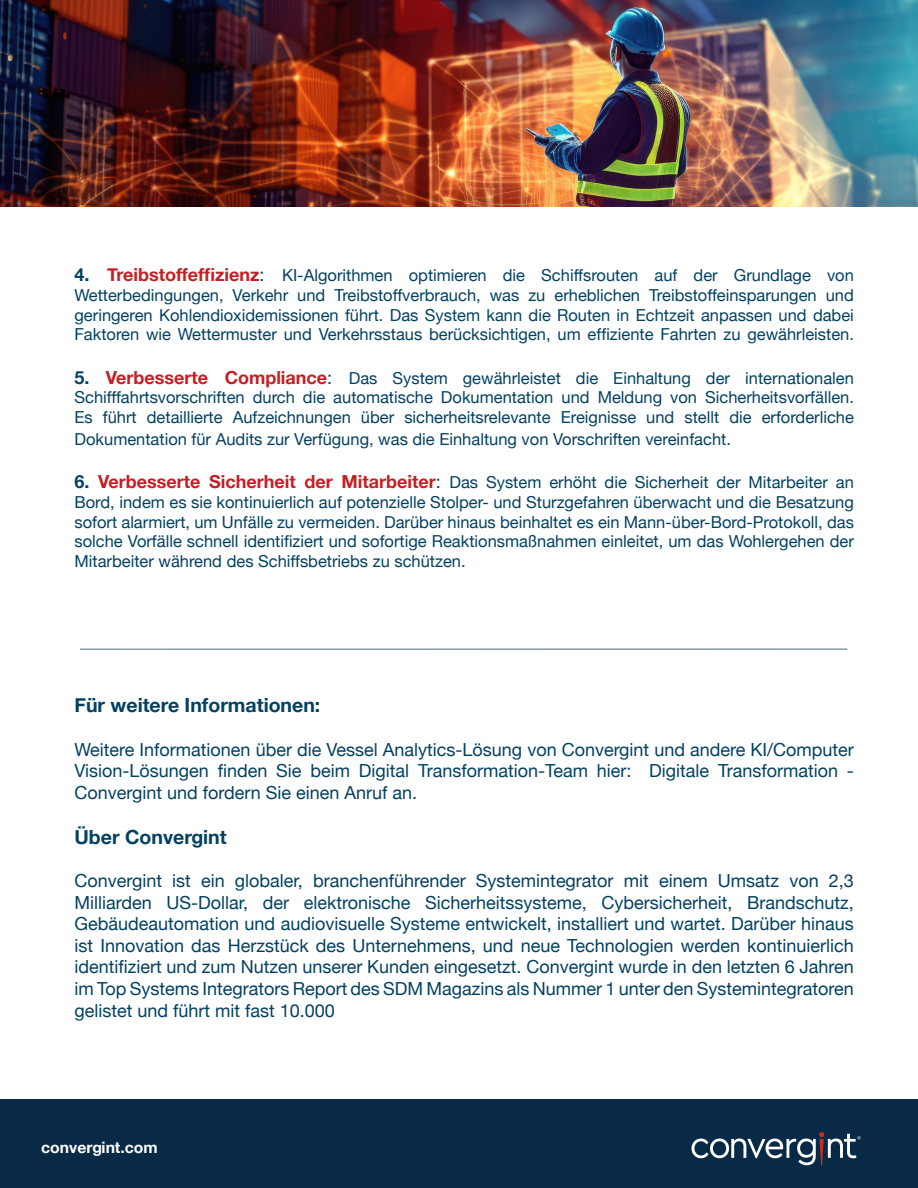
<style>
.page{position:relative;width:918px;height:1188px;background:#fff}
.page>*{position:absolute;margin:0;border:0;box-sizing:border-box;transform-origin:0 0}
.t1{font:700 19.5px "Helvetica Neue";color:#034162}
.t2{font:18px/21.6px "Helvetica Neue";color:#034162;text-align:justify}
.t3{font:16.5px/19.8px "Helvetica Neue";color:#034162;text-align:justify}
.t4{font:700 15.75px "Helvetica Neue";color:#fff}
.s1{font-weight:700;font-size:18px}
.s2{font-weight:700;font-size:18px;color:#c32025}
.s3{font-size:18px}
</style>
<div class="page">
<div style="left:0;top:1099px;width:918px;height:89px;background:#082a46"></div>
<svg style="left:691px;top:1132px;width:170px;height:33px"></svg>
<img style="left:0;top:0;width:918px;height:207px">
<hr style="left:80px;top:648px;width:767px;height:2px;background:#8d98ab">
<p class="t3" style="left:75px;top:265px;width:781px"><span class="s1">4.</span> <span class="s2">Treibstoffeffizienz</span><span class="s3">:</span> KI-Algorithmen optimieren die Schiffsrouten auf der Grundlage von Wetterbedingungen, Verkehr und Treibstoffverbrauch, was zu erheblichen Treibstoffeinsparungen und geringeren Kohlendioxidemissionen führt. Das System kann die Routen in Echtzeit anpassen und dabei Faktoren wie Wettermuster und Verkehrsstaus berücksichtigen, um effiziente Fahrten zu gewährleisten.</p>
<p class="t3" style="left:75px;top:368px;width:781px"><span class="s1">5.</span> <span class="s2">Verbesserte Compliance</span><span class="s3">:</span> Das System gewährleistet die Einhaltung der internationalen Schifffahrtsvorschriften durch die automatische Dokumentation und Meldung von Sicherheitsvorfällen.<br>Es führt detaillierte Aufzeichnungen über sicherheitsrelevante Ereignisse und stellt die erforderliche</p>
<p class="t3" style="left:75px;top:429px;width:658px">Dokumentation für Audits zur Verfügung, was die Einhaltung von Vorschriften vereinfacht.</p>
<p class="t3" style="left:75px;top:472px;width:781px"><span class="s1">6.</span> <span class="s2">Verbesserte Sicherheit der Mitarbeiter</span><span class="s3">:</span> Das System erhöht die Sicherheit der Mitarbeiter an Bord, indem es sie kontinuierlich auf potenzielle Stolper- und Sturzgefahren überwacht und die Besatzung sofort alarmiert, um Unfälle zu vermeiden. Darüber hinaus beinhaltet es ein Mann-über-Bord-Protokoll, das solche Vorfälle schnell identifiziert und sofortige Reaktionsmaßnahmen einleitet, um das Wohlergehen der Mitarbeiter während des Schiffsbetriebs zu schützen.</p>
<p class="t1" style="left:75px;top:693px;width:247px">Für weitere Informationen:</p>
<p class="t2" style="left:75px;top:738px;width:781px">Weitere Informationen über die Vessel Analytics-Lösung von Convergint und andere KI/Computer Vision-Lösungen finden Sie beim Digital Transformation-Team hier: Digitale Transformation - Convergint und fordern Sie einen Anruf an.</p>
<p class="t1" style="left:75px;top:825px;width:154px">Über Convergint</p>
<p class="t2" style="left:75px;top:870px;width:781px">Convergint ist ein globaler, branchenführender Systemintegrator mit einem Umsatz von 2,3<br>Milliarden US-Dollar, der elektronische Sicherheitssysteme, Cybersicherheit, Brandschutz, Gebäudeautomation und audiovisuelle Systeme entwickelt, installiert und wartet. Darüber hinaus ist Innovation das Herzstück des Unternehmens, und neue Technologien werden kontinuierlich identifiziert und zum Nutzen unserer Kunden eingesetzt. Convergint wurde in den letzten 6 Jahren im Top Systems Integrators Report des SDM Magazins als Nummer 1 unter den Systemintegratoren gelistet und führt mit fast 10.000</p>
<p class="t4" style="left:41px;top:1137px;width:118px">convergint.com</p>
</div>
